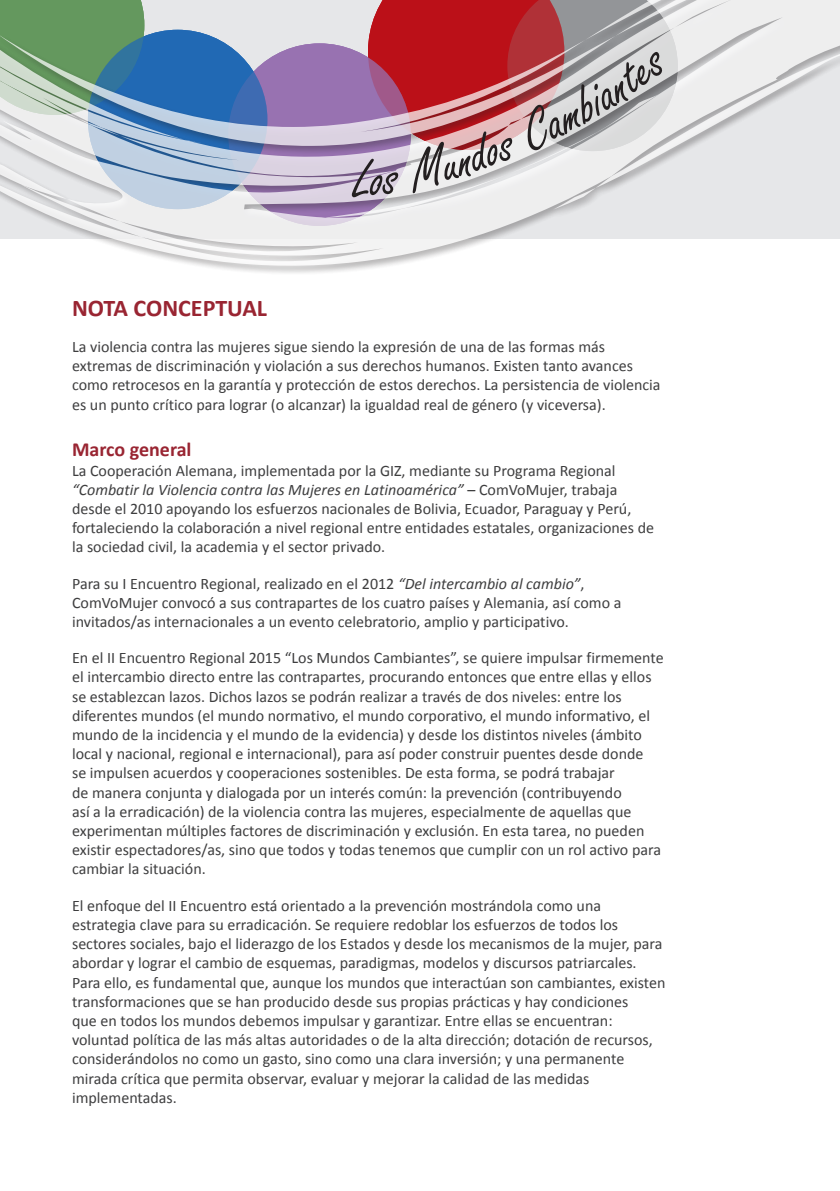
<style>
.page{position:relative;width:840px;height:1191px;background:#fff}
.page>*{position:absolute;margin:0;border:0;box-sizing:border-box;transform-origin:0 0}
.t1{font:700 24px "Calibri";color:#992532}
.t2{font:700 20px "Calibri";color:#992532}
.t3{font:16px/19.2px "Calibri";color:#3e3e3f}
.s1{font-style:italic}
</style>
<div class="page">
<div style="left:0;top:0;width:839px;height:276px;background:#231f20;opacity:.25"></div>
<svg style="left:0;top:186px;width:839px;height:81px;fill:#eee"></svg>
<svg style="left:144px;top:0;width:181px;height:186px;background:#c7ccdc"></svg>
<svg style="left:144px;top:33px;width:181px;height:113px;background:#6f88bf"></svg>
<svg style="left:0;top:0;width:144px;height:199px;background:#9cb8ac"></svg>
<svg style="left:325px;top:0;width:514px;height:218px;background:#d1b2b9"></svg>
<h1 class="t1" style="left:72px;top:292px;width:196px">NOTA CONCEPTUAL</h1>
<p class="t3" style="left:72px;top:337px;width:589px">La violencia contra las mujeres sigue siendo la expresión de una de las formas más extremas de discriminación y violación a sus derechos humanos. Existen tanto avances como retrocesos en la garantía y protección de estos derechos. La persistencia de violencia es un punto crítico para lograr (o alcanzar) la igualdad real de género (y viceversa).</p>
<p class="t2" style="left:72px;top:437px;width:121px">Marco general</p>
<p class="t3" style="left:72px;top:460px;width:583px">La Cooperación Alemana, implementada por la GIZ, mediante su Programa Regional <span class="s1">“Combatir la Violencia contra las Mujeres en Latinoamérica”</span> – ComVoMujer, trabaja desde el 2010 apoyando los esfuerzos nacionales de Bolivia, Ecuador, Paraguay y Perú, fortaleciendo la colaboración a nivel regional entre entidades estatales, organizaciones de la sociedad civil, la academia y el sector privado.</p>
<p class="t3" style="left:72px;top:573px;width:550px">Para su I Encuentro Regional, realizado en el 2012 <span class="s1">“Del intercambio al cambio”</span>,<br>ComVoMujer convocó a sus contrapartes de los cuatro países y Alemania, así como a invitados/as internacionales a un evento celebratorio, amplio y participativo.</p>
<p class="t3" style="left:72px;top:648px;width:592px">En el II Encuentro Regional 2015 “Los Mundos Cambiantes”, se quiere impulsar firmemente el intercambio directo entre las contrapartes, procurando entonces que entre ellas y ellos se establezcan lazos. Dichos lazos se podrán realizar a través de dos niveles: entre los diferentes mundos (el mundo normativo, el mundo corporativo, el mundo informativo, el mundo de la incidencia y el mundo de la evidencia) y desde los distintos niveles (ámbito local y nacional, regional e internacional), para así poder construir puentes desde donde<br>se impulsen acuerdos y cooperaciones sostenibles. De esta forma, se podrá trabajar<br>de manera conjunta y dialogada por un interés común: la prevención (contribuyendo<br>así a la erradicación) de la violencia contra las mujeres, especialmente de aquellas que experimentan múltiples factores de discriminación y exclusión. En esta tarea, no pueden existir espectadores/as, sino que todos y todas tenemos que cumplir con un rol activo para cambiar la situación.</p>
<p class="t3" style="left:72px;top:895px;width:594px">El enfoque del II Encuentro está orientado a la prevención mostrándola como una estrategia clave para su erradicación. Se requiere redoblar los esfuerzos de todos los sectores sociales, bajo el liderazgo de los Estados y desde los mecanismos de la mujer, para abordar y lograr el cambio de esquemas, paradigmas, modelos y discursos patriarcales.<br>Para ello, es fundamental que, aunque los mundos que interactúan son cambiantes, existen transformaciones que se han producido desde sus propias prácticas y hay condiciones<br>que en todos los mundos debemos impulsar y garantizar. Entre ellas se encuentran: voluntad política de las más altas autoridades o de la alta dirección; dotación de recursos, considerándolos no como un gasto, sino como una clara inversión; y una permanente mirada crítica que permita observar, evaluar y mejorar la calidad de las medidas implementadas.</p>
</div>
